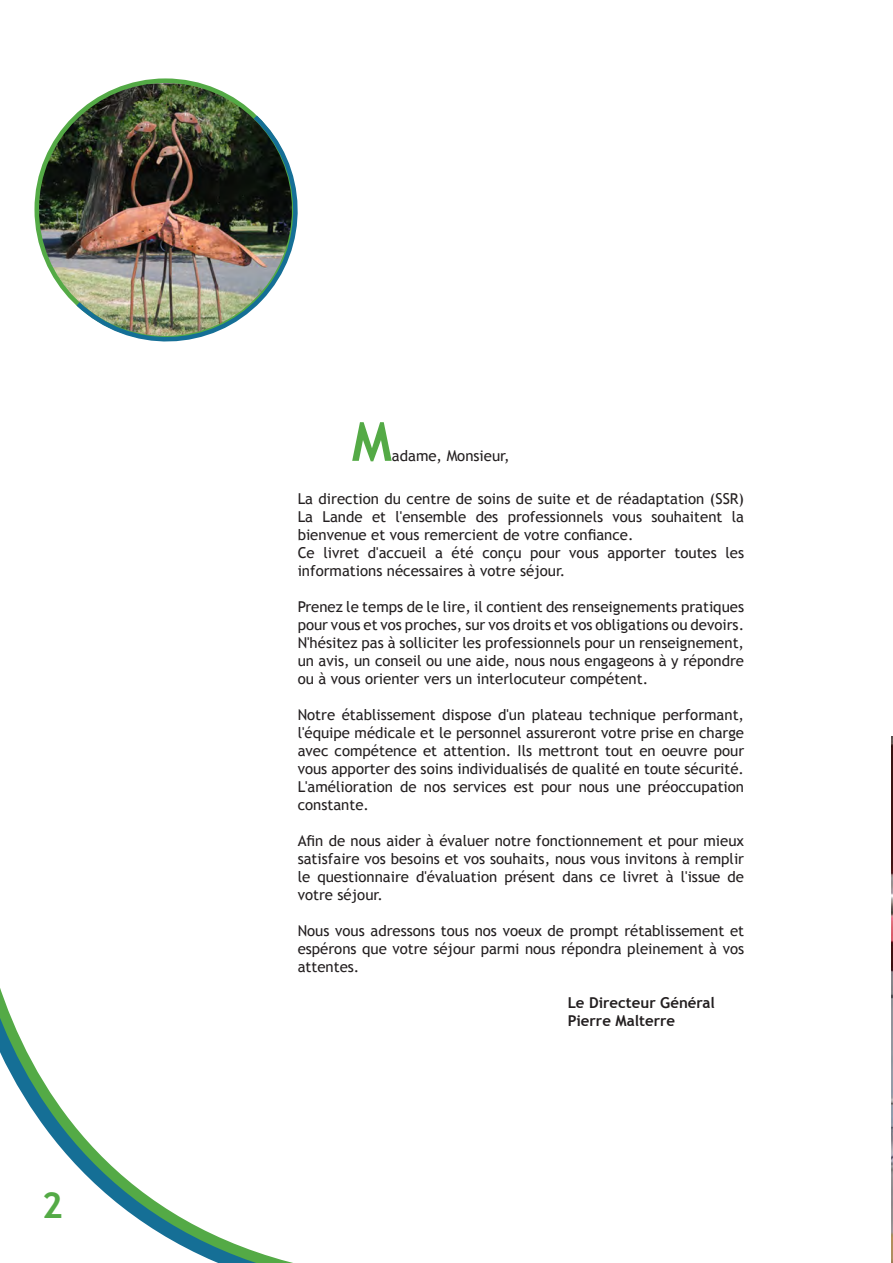
<style>
.page{position:relative;width:893px;height:1263px;background:#fff}
.page>*{position:absolute;margin:0;border:0;box-sizing:border-box;transform-origin:0 0}
.t1{font:700 54px "Trebuchet MS";color:#54aa46}
.t2{font:700 36px "Trebuchet MS";color:#54aa46}
.t3{font:15px/18px "Trebuchet MS";color:#231f20;text-align:justify}
.t4{font:700 15px "Trebuchet MS";color:#231f20}
</style>
<div class="page">
<svg style="left:0;top:988px;width:293px;height:275px"></svg>
<img style="left:892px;top:736px;width:1px;height:527px">
<img style="left:38px;top:83px;width:214px;height:218px">
<img style="left:72px;top:111px;width:226px;height:231px">
<h2 class="t2" style="left:42px;top:1182px;width:23px">2</h2>
<p class="t1" style="left:352px;top:408px;width:42px">M</p>
<p class="t3" style="left:392px;top:447px;width:119px">adame, Monsieur,</p>
<p class="t3" style="left:298px;top:490px;width:448px">La direction du centre de soins de suite et de réadaptation (SSR)<br>La Lande et l'ensemble des professionnels vous souhaitent la bienvenue et vous remercient de votre confiance.</p>
<p class="t3" style="left:298px;top:544px;width:448px">Ce livret d'accueil a été conçu pour vous apporter toutes les informations nécessaires à votre séjour.</p>
<p class="t3" style="left:298px;top:598px;width:448px">Prenez le temps de le lire, il contient des renseignements pratiques pour vous et vos proches, sur vos droits et vos obligations ou devoirs.<br>N'hésitez pas à solliciter les professionnels pour un renseignement, un avis, un conseil ou une aide, nous nous engageons à y répondre ou à vous orienter vers un interlocuteur compétent.</p>
<p class="t3" style="left:298px;top:706px;width:448px">Notre établissement dispose d'un plateau technique performant, l'équipe médicale et le personnel assureront votre prise en charge avec compétence et attention. Ils mettront tout en oeuvre pour vous apporter des soins individualisés de qualité en toute sécurité.</p>
<p class="t3" style="left:298px;top:778px;width:448px">L'amélioration de nos services est pour nous une préoccupation constante.</p>
<p class="t3" style="left:298px;top:832px;width:448px">Afin de nous aider à évaluer notre fonctionnement et pour mieux satisfaire vos besoins et vos souhaits, nous vous invitons à remplir le questionnaire d'évaluation présent dans ce livret à l'issue de votre séjour.</p>
<p class="t3" style="left:298px;top:922px;width:448px">Nous vous adressons tous nos voeux de prompt rétablissement et espérons que votre séjour parmi nous répondra pleinement à vos attentes.</p>
<p class="t4" style="left:568px;top:993px;width:149px">Le Directeur Général</p>
<p class="t4" style="left:568px;top:1011px;width:109px">Pierre Malterre</p>
</div>
